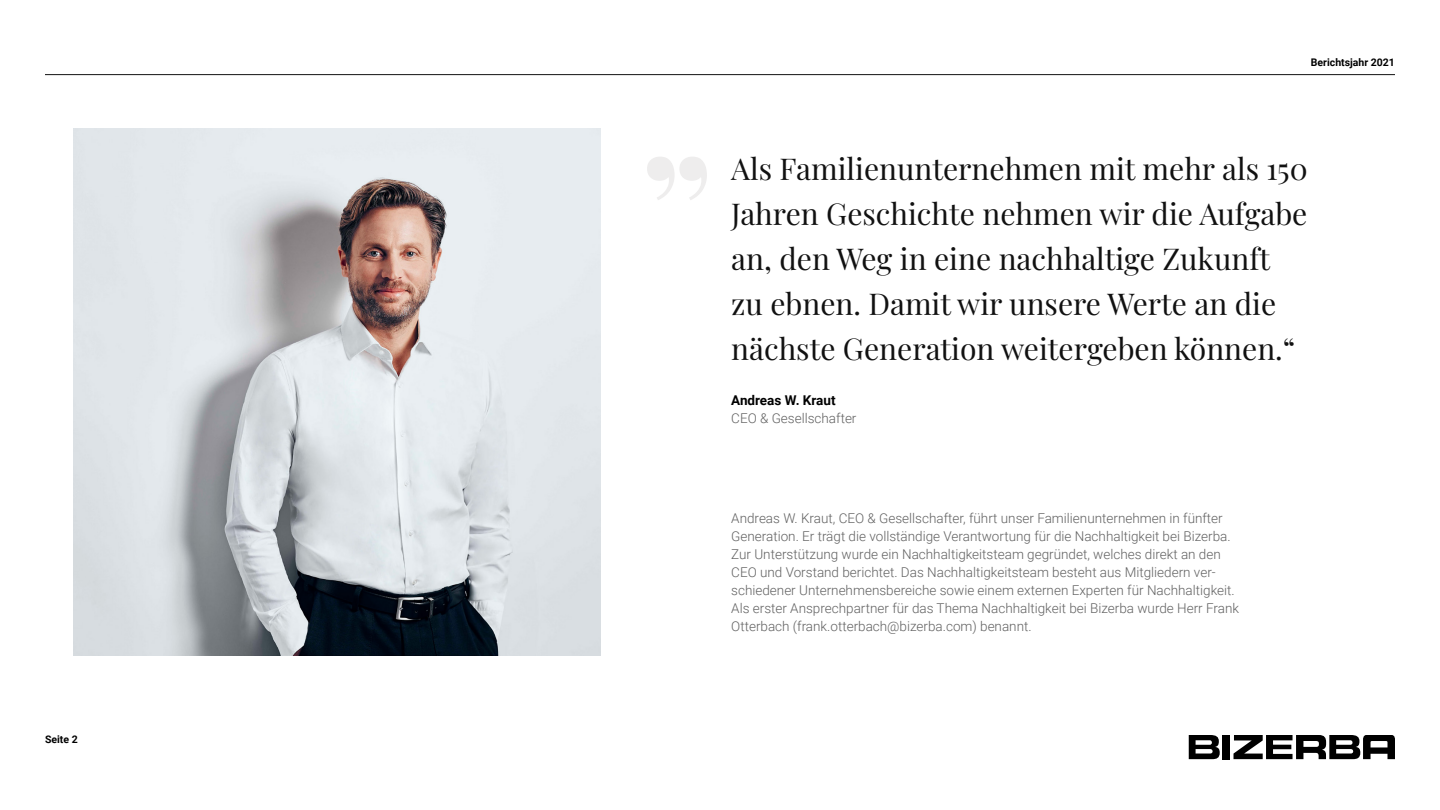
<style>
.page{position:relative;width:1440px;height:810px;background:#fff}
.page>*{position:absolute;margin:0;border:0;box-sizing:border-box;transform-origin:0 0}
.t1{font:30px/45px "Playfair Display";color:#111}
.t2{font:300 13.5px/18px "Roboto";color:#616161}
.t3{font:700 13.5px "Roboto";color:#000}
.t4{font:700 10.5px "Roboto";color:#000}
</style>
<div class="page">
<hr style="left:45px;top:74px;width:1350px;height:1px;background:#111">
<svg style="left:1234px;top:735px;width:161px;height:24px"></svg>
<div style="left:1222px;top:735px;width:8px;height:24px;background:#000"></div>
<svg style="left:1189px;top:735px;width:31px;height:24px"></svg>
<img style="left:74px;top:129px;width:526px;height:526px">
<p class="t4" style="left:45px;top:732px;width:34px">Seite 2</p>
<p class="t4" style="left:1311px;top:55px;width:86px">Berichtsjahr 2021</p>
<h1 class="t1" style="left:731px;top:144px;width:578px">Als Familienunternehmen mit mehr als 150<br>Jahren Geschichte nehmen wir die Aufgabe an, den Weg in eine nachhaltige Zukunft zu ebnen. Damit wir unsere Werte an die nächste Generation weitergeben können.“</h1>
<p class="t3" style="left:731px;top:391px;width:106px">Andreas W. Kraut</p>
<p class="t2" style="left:731px;top:409px;width:127px">CEO &amp; Gesellschafter</p>
<p class="t2" style="left:731px;top:508px;width:509px">Andreas W. Kraut, CEO &amp; Gesellschafter, führt unser Familienunternehmen in fünfter Generation. Er trägt die vollständige Verantwortung für die Nachhaltigkeit bei Bizerba.<br>Zur Unterstützung wurde ein Nachhaltigkeitsteam gegründet, welches direkt an den CEO und Vorstand berichtet. Das Nachhaltigkeitsteam besteht aus Mitgliedern ver&shy;schiedener Unternehmensbereiche sowie einem externen Experten für Nachhaltigkeit.<br>Als erster Ansprechpartner für das Thema Nachhaltigkeit bei Bizerba wurde Herr Frank Otterbach (frank.otterbach@bizerba.com) benannt.</p>
</div>
